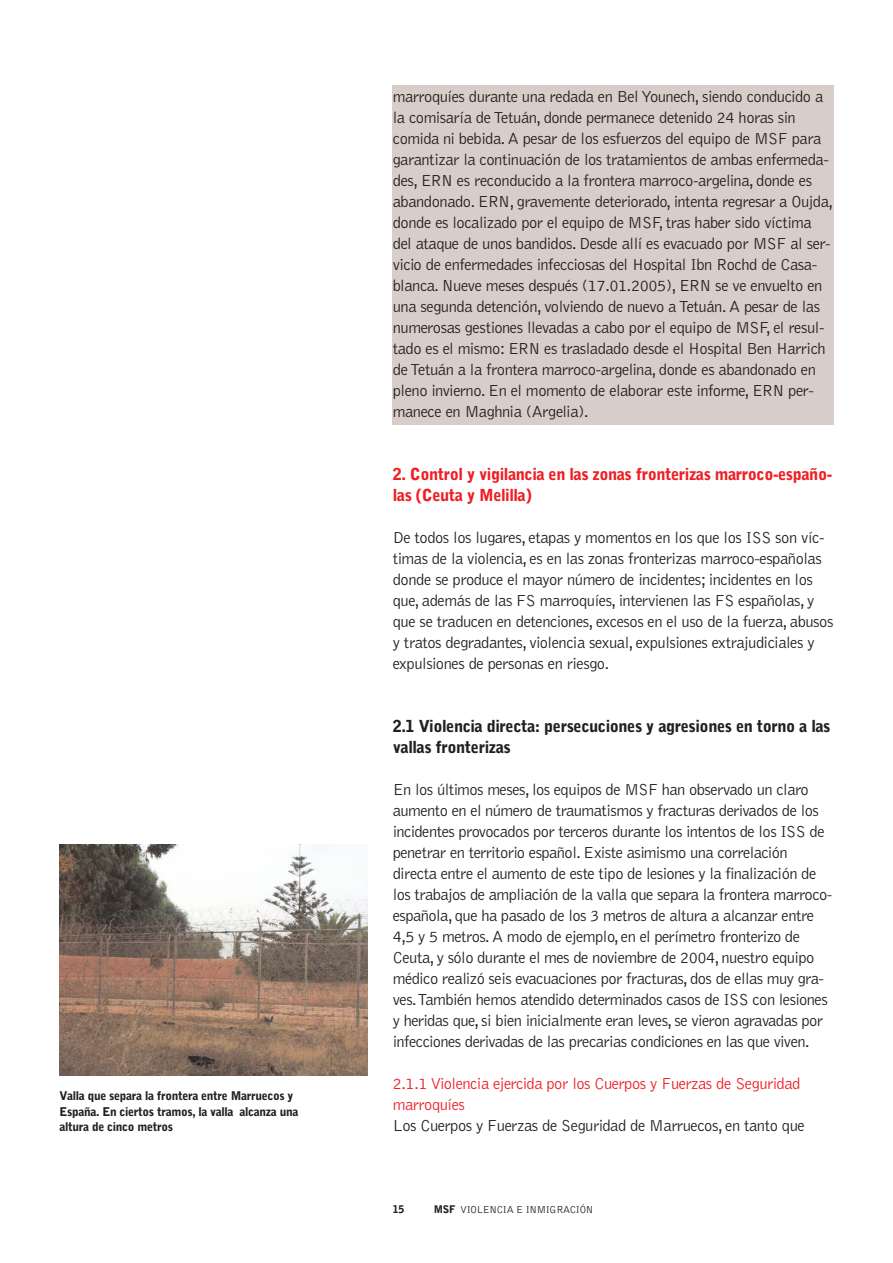
<style>
.page{position:relative;width:893px;height:1263px;background:#fff}
.page>*{position:absolute;margin:0;border:0;box-sizing:border-box;transform-origin:0 0}
.t1{font:300 16.5px/21px "Bell MSF";letter-spacing:-.03em;color:#231f1f}
.t2{font:900 16.5px/21px "Bell MSF";letter-spacing:-.03em;color:#ee1e24}
.t3{font:900 16.5px/21px "Bell MSF";letter-spacing:-.03em;color:#231f1f}
.t4{font:300 16.5px/21px "Bell MSF";letter-spacing:-.03em;color:#ee1e24}
.t5{font:900 12px/15.8px "Bell MSF";letter-spacing:-.03em;color:#231f1f}
.t6{font:300 10.5px "Bell MSF";letter-spacing:-.03em;color:#231f1f}
.t7{font:900 10.5px "Bell MSF";color:#231f1f}
.s1{font-weight:900}
</style>
<div class="page">
<div style="left:393px;top:85px;width:440px;height:340px;background:#d8cdc8"></div>
<img style="left:60px;top:845px;width:307px;height:230px">
<p class="t5" style="left:60px;top:1088px;width:240px">Valla que separa la frontera entre Marruecos y<br>España. En ciertos tramos, la valla alcanza una altura de cinco metros</p>
<p class="t1" style="left:393px;top:87px;width:442px">marroquíes durante una redada en Bel Younech, siendo conducido a la comisaría de Tetuán, donde permanece detenido 24 horas sin comida ni bebida. A pesar de los esfuerzos del equipo de MSF para garantizar la continuación de los tratamientos de ambas enfermeda&shy;des, ERN es reconducido a la frontera marroco-argelina, donde es abandonado. ERN, gravemente deteriorado, intenta regresar a Oujda, donde es localizado por el equipo de MSF, tras haber sido víctima del ataque de unos bandidos. Desde allí es evacuado por MSF al ser&shy;vicio de enfermedades infecciosas del Hospital Ibn Rochd de Casa&shy;blanca. Nueve meses después (17.01.2005), ERN se ve envuelto en una segunda detención, volviendo de nuevo a Tetuán. A pesar de las numerosas gestiones llevadas a cabo por el equipo de MSF, el resul&shy;tado es el mismo: ERN es trasladado desde el Hospital Ben Harrich de Tetuán a la frontera marroco-argelina, donde es abandonado en pleno invierno. En el momento de elaborar este informe, ERN per&shy;manece en Maghnia (Argelia).</p>
<p class="t2" style="left:393px;top:465px;width:441px">2. Control y vigilancia en las zonas fronterizas marroco-españo&shy;las (Ceuta y Melilla)</p>
<p class="t1" style="left:393px;top:528px;width:442px">De todos los lugares, etapas y momentos en los que los ISS son víc&shy;timas de la violencia, es en las zonas fronterizas marroco-españolas donde se produce el mayor número de incidentes; incidentes en los que, además de las FS marroquíes, intervienen las FS españolas, y que se traducen en detenciones, excesos en el uso de la fuerza, abusos y tratos degradantes, violencia sexual, expulsiones extrajudiciales y expulsiones de personas en riesgo.</p>
<p class="t3" style="left:393px;top:717px;width:439px">2.1 Violencia directa: persecuciones y agresiones en torno a las vallas fronterizas</p>
<p class="t1" style="left:393px;top:780px;width:441px">En los últimos meses, los equipos de MSF han observado un claro aumento en el número de traumatismos y fracturas derivados de los incidentes provocados por terceros durante los intentos de los ISS de penetrar en territorio español. Existe asimismo una correlación directa entre el aumento de este tipo de lesiones y la finalización de los trabajos de ampliación de la valla que separa la frontera marroco&shy;española, que ha pasado de los 3 metros de altura a alcanzar entre 4,5 y 5 metros. A modo de ejemplo, en el perímetro fronterizo de Ceuta, y sólo durante el mes de noviembre de 2004, nuestro equipo médico realizó seis evacuaciones por fracturas, dos de ellas muy gra&shy;ves.También hemos atendido determinados casos de ISS con lesiones y heridas que, si bien inicialmente eran leves, se vieron agravadas por infecciones derivadas de las precarias condiciones en las que viven.</p>
<p class="t4" style="left:393px;top:1074px;width:409px">2.1.1 Violencia ejercida por los Cuerpos y Fuerzas de Seguridad marroquíes</p>
<p class="t1" style="left:393px;top:1116px;width:413px">Los Cuerpos y Fuerzas de Seguridad de Marruecos, en tanto que</p>
<p class="t7" style="left:393px;top:1205px;width:13px">15</p>
<p class="t6" style="left:434px;top:1206px;width:161px"><span class="s1">MSF</span> VIOLENCIA E INMIGRACIÓN</p>
</div>
